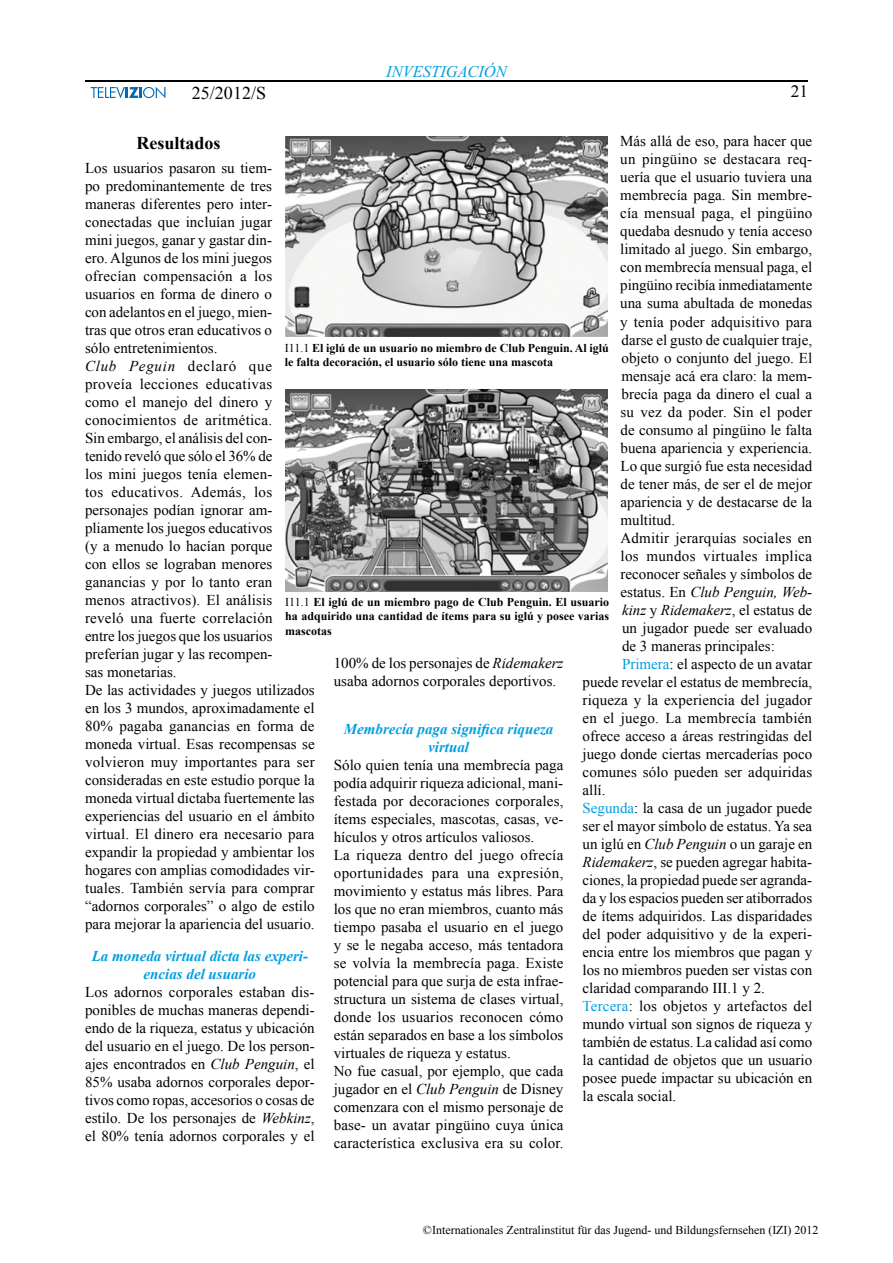
<style>
.page{position:relative;width:893px;height:1263px;background:#fff}
.page>*{position:absolute;margin:0;border:0;box-sizing:border-box;transform-origin:0 0}
.t1{font:700 18px "Times New Roman";color:#000}
.t2{font:18px "Times New Roman";color:#000}
.t3{font:17.25px "Times New Roman";color:#000}
.t4{font:italic 16.5px "Times New Roman CE";color:#009ee0}
.t5{font:15px/18px "Times New Roman";color:#000}
.t6{font:italic 700 15px/18px "Times New Roman";color:#009ee0;text-align:center}
.t7{font:italic 15px "Times New Roman";color:#000}
.t8{font:15px "Times New Roman";letter-spacing:.02em;color:#000}
.t9{font:700 12px/14.4px "Times New Roman";color:#000}
.t10{font:12px "Times New Roman";color:#000}
.s1{font-style:normal}
.s2{color:#009ee0}
.s3{font-style:italic}
.s4{font-weight:400}
</style>
<div class="page">
<hr style="left:85px;top:80px;width:723px;height:2px;background:#000">
<svg style="left:91px;top:87px;width:74px;height:11px"></svg>
<img style="left:285px;top:136px;width:323px;height:201px">
<img style="left:285px;top:389px;width:323px;height:202px">
<p class="t2" style="left:192px;top:80px;width:76px">25/2012/S</p>
<p class="t4" style="left:386px;top:62px;width:122px">INVESTIGACIÓN</p>
<p class="t3" style="left:791px;top:79px;width:19px">21</p>
<p class="t5" style="left:620px;top:132px;width:193px">Más allá de eso, para hacer que</p>
<p class="t5" style="left:620px;top:150px;width:193px">un pingüino se destacara req-</p>
<p class="t5" style="left:620px;top:168px;width:193px">uería que el usuario tuviera una</p>
<p class="t5" style="left:620px;top:186px;width:193px">membrecía paga. Sin membre-</p>
<p class="t5" style="left:620px;top:204px;width:193px">cía mensual paga, el pingüino</p>
<p class="t5" style="left:620px;top:222px;width:193px">quedaba desnudo y tenía acceso</p>
<p class="t5" style="left:620px;top:240px;width:193px">limitado al juego. Sin embargo,</p>
<p class="t5" style="left:620px;top:258px;width:193px">con membrecía mensual paga, el</p>
<p class="t5" style="left:620px;top:276px;width:193px">pingüino recibía inmediatamente</p>
<p class="t5" style="left:620px;top:294px;width:193px">una suma abultada de monedas</p>
<p class="t5" style="left:620px;top:312px;width:193px">y tenía poder adquisitivo para</p>
<p class="t5" style="left:622px;top:330px;width:192px">darse el gusto de cualquier traje,</p>
<p class="t5" style="left:622px;top:348px;width:192px">objeto o conjunto del juego. El</p>
<p class="t5" style="left:622px;top:366px;width:192px">mensaje acá era claro: la mem-</p>
<p class="t5" style="left:622px;top:384px;width:192px">brecía paga da dinero el cual a</p>
<p class="t5" style="left:621px;top:402px;width:193px">su vez da poder. Sin el poder</p>
<p class="t5" style="left:621px;top:420px;width:193px">de consumo al pingüino le falta</p>
<p class="t5" style="left:621px;top:438px;width:193px">buena apariencia y experiencia.</p>
<p class="t5" style="left:621px;top:456px;width:193px">Lo que surgió fue esta necesidad</p>
<p class="t5" style="left:621px;top:474px;width:193px">de tener más, de ser el de mejor</p>
<p class="t5" style="left:621px;top:492px;width:193px">apariencia y de destacarse de la</p>
<p class="t5" style="left:621px;top:510px;width:56px">multitud.</p>
<p class="t5" style="left:621px;top:528px;width:193px">Admitir jerarquías sociales en</p>
<p class="t8" style="left:621px;top:545px;width:193px">los mundos virtuales implica</p>
<p class="t5" style="left:621px;top:564px;width:193px">reconocer señales y símbolos de</p>
<p class="t7" style="left:621px;top:581px;width:193px"><span class="s1">estatus. En</span> Club Penguin, Web-</p>
<p class="t7" style="left:622px;top:599px;width:192px">kinz <span class="s1">y</span> Ridemakerz<span class="s1">, el estatus de</span></p>
<p class="t5" style="left:622px;top:618px;width:192px">un jugador puede ser evaluado</p>
<p class="t5" style="left:622px;top:636px;width:154px">de 3 maneras principales:</p>
<p class="t5" style="left:622px;top:654px;width:192px"><span class="s2">Primera</span>: el aspecto de un avatar</p>
<p class="t5" style="left:583px;top:672px;width:231px">puede revelar el estatus de membrecía,</p>
<p class="t5" style="left:583px;top:690px;width:231px">riqueza y la experiencia del jugador</p>
<p class="t5" style="left:583px;top:708px;width:231px">en el juego. La membrecía también</p>
<p class="t5" style="left:583px;top:726px;width:231px">ofrece acceso a áreas restringidas del</p>
<p class="t5" style="left:583px;top:744px;width:231px">juego donde ciertas mercaderías poco</p>
<p class="t5" style="left:583px;top:762px;width:231px">comunes sólo pueden ser adquiridas</p>
<p class="t5" style="left:583px;top:780px;width:24px">allí.</p>
<p class="t5" style="left:583px;top:798px;width:231px"><span class="s2">Segunda</span>: la casa de un jugador puede</p>
<p class="t5" style="left:583px;top:816px;width:231px">ser el mayor símbolo de estatus. Ya sea</p>
<p class="t5" style="left:583px;top:834px;width:231px">un iglú en <span class="s3">Club Penguin</span> o un garaje en</p>
<p class="t5" style="left:583px;top:852px;width:231px"><span class="s3">Ridemakerz</span>, se pueden agregar habita-</p>
<p class="t5" style="left:583px;top:870px;width:231px">ciones, la propiedad puede ser agranda-</p>
<p class="t5" style="left:583px;top:888px;width:231px">da y los espacios pueden ser atiborrados</p>
<p class="t5" style="left:583px;top:906px;width:231px">de ítems adquiridos. Las disparidades</p>
<p class="t5" style="left:583px;top:924px;width:231px">del poder adquisitivo y de la experi-</p>
<p class="t5" style="left:583px;top:942px;width:231px">encia entre los miembros que pagan y</p>
<p class="t5" style="left:583px;top:960px;width:231px">los no miembros pueden ser vistas con</p>
<p class="t5" style="left:583px;top:978px;width:184px">claridad comparando III.1 y 2.</p>
<p class="t5" style="left:583px;top:996px;width:231px"><span class="s2">Tercera</span>: los objetos y artefactos del</p>
<p class="t5" style="left:583px;top:1014px;width:231px">mundo virtual son signos de riqueza y</p>
<p class="t5" style="left:583px;top:1032px;width:231px">también de estatus. La calidad así como</p>
<p class="t5" style="left:583px;top:1050px;width:231px">la cantidad de objetos que un usuario</p>
<p class="t5" style="left:583px;top:1068px;width:231px">posee puede impactar su ubicación en</p>
<p class="t5" style="left:583px;top:1086px;width:95px">la escala social.</p>
<p class="t1" style="left:137px;top:130px;width:86px">Resultados</p>
<p class="t5" style="left:85px;top:158px;width:231px">Los usuarios pasaron su tiem-<br>po predominantemente de tres maneras diferentes pero inter&shy;conectadas que incluían jugar<br>mini juegos, ganar y gastar din-<br>ero. Algunos de los mini juegos ofrecían compensación a los usuarios en forma de dinero o<br>con adelantos en el juego, mien-<br>tras que otros eran educativos o<br>sólo entretenimientos.<br><span class="s3">Club Peguin</span> declaró que proveía lecciones educativas<br>como el manejo del dinero y conocimientos de aritmética.<br>Sin embargo, el análisis del con-<br>tenido reveló que sólo el 36% de<br>los mini juegos tenía elemen-<br>tos educativos. Además, los personajes podían ignorar am&shy;pliamente los juegos educativos<br>(y a menudo lo hacían porque<br>con ellos se lograban menores ganancias y por lo tanto eran menos atractivos). El análisis reveló una fuerte correlación<br>entre los juegos que los usuarios preferían jugar y las recompen-<br>sas monetarias.<br>De las actividades y juegos utilizados en los 3 mundos, aproximadamente el<br>80% pagaba ganancias en forma de moneda virtual. Esas recompensas se volvieron muy importantes para ser consideradas en este estudio porque la moneda virtual dictaba fuertemente las experiencias del usuario en el ámbito virtual. El dinero era necesario para expandir la propiedad y ambientar los hogares con amplias comodidades vir&shy;tuales. También servía para comprar “adornos corporales” o algo de estilo para mejorar la apariencia del usuario.</p>
<p class="t6" style="left:92px;top:946px;width:218px">La moneda virtual dicta las experi&shy;encias del usuario</p>
<p class="t5" style="left:85px;top:983px;width:231px;text-align:justify">Los adornos corporales estaban dis&shy;ponibles de muchas maneras dependi&shy;endo de la riqueza, estatus y ubicación del usuario en el juego. De los person&shy;ajes encontrados en <span class="s3">Club Penguin</span>, el 85% usaba adornos corporales depor&shy;tivos como ropas, accesorios o cosas de estilo. De los personajes de <span class="s3">Webkinz</span>, el 80% tenía adornos corporales y el</p>
<p class="t9" style="left:285px;top:340px;width:325px"><span class="s4">I11.1</span> El iglú de un usuario no miembro de Club Penguin. Al iglú le falta decoración, el usuario sólo tiene una mascota</p>
<p class="t9" style="left:285px;top:594px;width:325px;text-align:justify"><span class="s4">I11.1</span> El iglú de un miembro pago de Club Penguin. El usuario ha adquirido una cantidad de ítems para su iglú y posee varias mascotas</p>
<p class="t5" style="left:334px;top:654px;width:231px">100% de los personajes de <span class="s3">Ridemakerz </span>usaba adornos corporales deportivos.</p>
<p class="t6" style="left:344px;top:720px;width:211px">Membrecía paga significa riqueza virtual</p>
<p class="t5" style="left:334px;top:756px;width:231px">Sólo quien tenía una membrecía paga podía adquirir riqueza adicional, mani&shy;festada por decoraciones corporales, ítems especiales, mascotas, casas, ve&shy;hículos y otros artículos valiosos.<br>La riqueza dentro del juego ofrecía oportunidades para una expresión, movimiento y estatus más libres. Para los que no eran miembros, cuanto más tiempo pasaba el usuario en el juego y se le negaba acceso, más tentadora se volvía la membrecía paga. Existe potencial para que surja de esta infrae&shy;structura un sistema de clases virtual, donde los usuarios reconocen cómo están separados en base a los símbolos virtuales de riqueza y estatus.<br>No fue casual, por ejemplo, que cada jugador en el <span class="s3">Club Penguin</span> de Disney comenzara con el mismo personaje de base- un avatar pingüino cuya única característica exclusiva era su color.</p>
<p class="t10" style="left:423px;top:1222px;width:397px">©Internationales Zentralinstitut für das Jugend- und Bildungsfernsehen (IZI) 2012</p>
</div>
